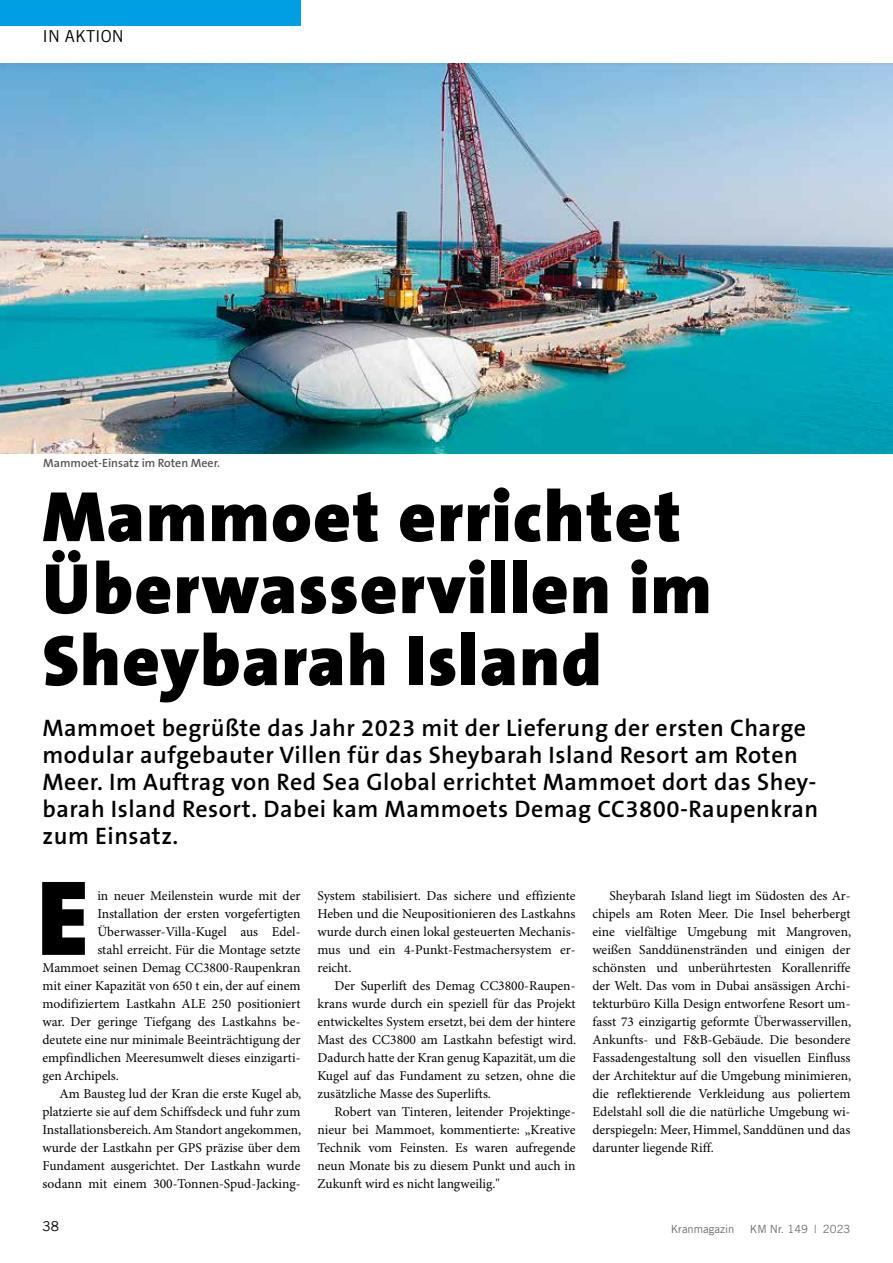
<style>
.page{position:relative;width:893px;height:1263px;background:#fff}
.page>*{position:absolute;margin:0;border:0;box-sizing:border-box;transform-origin:0 0}
.t1{font:900 108px "The Sans B W9";color:#000}
.t2{font:900 72px/72px "The Sans B W9";letter-spacing:.02em;color:#000}
.t3{font:600 24px/27px "The Sans B W6";letter-spacing:.02em;color:#000}
.t4{font:16.5px "Trade Gothic LT";color:#000}
.t5{font:13.5px/18px "Minion Pro";color:#000;text-align:justify}
.t6{font:13.5px "Trade Gothic LT";color:#000}
.t7{font:600 12px "The Sans B W6";color:#565655}
.t8{font:11.25px "Trade Gothic LT";color:#6e6e6e}
</style>
<div class="page">
<div style="left:0;top:0;width:300px;height:26px;background:#009ee3"></div>
<img style="left:0;top:64px;width:893px;height:390px">
<p class="t4" style="left:43px;top:26px;width:83px">IN AKTION</p>
<p class="t7" style="left:43px;top:455px;width:178px">Mammoet-Einsatz im Roten Meer.</p>
<h2 class="t2" style="left:43px;top:481px;width:671px">Mammoet errichtet<br>Überwasservillen im<br>Sheybarah Island</h2>
<p class="t3" style="left:43px;top:714px;width:777px">Mammoet begrüßte das Jahr 2023 mit der Lieferung der ersten Charge modular aufgebauter Villen für das Sheybarah Island Resort am Roten Meer. Im Auftrag von Red Sea Global errichtet Mammoet dort das Shey&shy;barah Island Resort. Dabei kam Mammoets Demag CC3800-Raupenkran zum Einsatz.</p>
<h1 class="t1" style="left:37px;top:849px;width:53px">E</h1>
<p class="t5" style="left:97px;top:887px;width:205px">in neuer Meilenstein wurde mit der</p>
<p class="t5" style="left:97px;top:905px;width:205px">Installation der ersten vorgefertigten</p>
<p class="t5" style="left:97px;top:923px;width:205px">Überwasser-Villa-Kugel aus Edel-</p>
<p class="t5" style="left:97px;top:941px;width:205px">stahl erreicht. Für die Montage setzte</p>
<p class="t5" style="left:43px;top:959px;width:259px">Mammoet seinen Demag CC3800-Raupenkran</p>
<p class="t5" style="left:43px;top:977px;width:259px">mit einer Kapazität von 650 t ein, der auf einem</p>
<p class="t5" style="left:43px;top:995px;width:259px">modifiziertem Lastkahn ALE 250 positioniert</p>
<p class="t5" style="left:43px;top:1013px;width:259px">war. Der geringe Tiefgang des Lastkahns be-</p>
<p class="t5" style="left:43px;top:1031px;width:259px">deutete eine nur minimale Beeinträchtigung der</p>
<p class="t5" style="left:43px;top:1049px;width:259px">empfindlichen Meeresumwelt dieses einzigarti-</p>
<p class="t5" style="left:43px;top:1067px;width:78px">gen Archipels.</p>
<p class="t5" style="left:60px;top:1085px;width:243px">Am Bausteg lud der Kran die erste Kugel ab,</p>
<p class="t5" style="left:43px;top:1103px;width:259px">platzierte sie auf dem Schiffsdeck und fuhr zum</p>
<p class="t5" style="left:43px;top:1121px;width:260px">Installationsbereich. Am Standort angekommen,</p>
<p class="t5" style="left:43px;top:1139px;width:259px">wurde der Lastkahn per GPS präzise über dem</p>
<p class="t5" style="left:43px;top:1157px;width:259px">Fundament ausgerichtet. Der Lastkahn wurde</p>
<p class="t5" style="left:43px;top:1175px;width:259px">sodann mit einem 300-Tonnen-Spud-Jacking-</p>
<p class="t5" style="left:317px;top:887px;width:259px">System stabilisiert. Das sichere und effiziente Heben und die Neupositionieren des Lastkahns wurde durch einen lokal gesteuerten Mechanis&shy;mus und ein 4-Punkt-Festmachersystem er&shy;reicht.</p>
<p class="t5" style="left:317px;top:977px;width:260px;text-indent:17px">Der Superlift des Demag CC3800-Raupen&shy;krans wurde durch ein speziell für das Projekt entwickeltes System ersetzt, bei dem der hintere Mast des CC3800 am Lastkahn befestigt wird.<br>Dadurch hatte der Kran genug Kapazität, um die Kugel auf das Fundament zu setzen, ohne die zusätzliche Masse des Superlifts.</p>
<p class="t5" style="left:317px;top:1103px;width:259px;text-indent:17px">Robert van Tinteren, leitender Projektinge&shy;nieur bei Mammoet, kommentierte: „Kreative Technik vom Feinsten. Es waren aufregende neun Monate bis zu diesem Punkt und auch in Zukunft wird es nicht langweilig."</p>
<p class="t5" style="left:592px;top:887px;width:260px;text-indent:17px">Sheybarah Island liegt im Südosten des Ar&shy;chipels am Roten Meer. Die Insel beherbergt eine vielfältige Umgebung mit Mangroven, weißen Sanddünenstränden und einigen der schönsten und unberührtesten Korallenriffe der Welt. Das vom in Dubai ansässigen Archi&shy;tekturbüro Killa Design entworfene Resort um&shy;fasst 73 einzigartig geformte Überwasservillen, Ankunfts- und F&amp;B-Gebäude. Die besondere Fassadengestaltung soll den visuellen Einfluss der Architektur auf die Umgebung minimieren, die reflektierende Verkleidung aus poliertem Edelstahl soll die die natürliche Umgebung wi&shy;derspiegeln: Meer, Himmel, Sanddünen und das darunter liegende Riff.</p>
<p class="t6" style="left:43px;top:1218px;width:18px">38</p>
<p class="t8" style="left:671px;top:1222px;width:65px">Kranmagazin</p>
<p class="t8" style="left:750px;top:1222px;width:102px">KM Nr. 149 | 2023</p>
</div>
